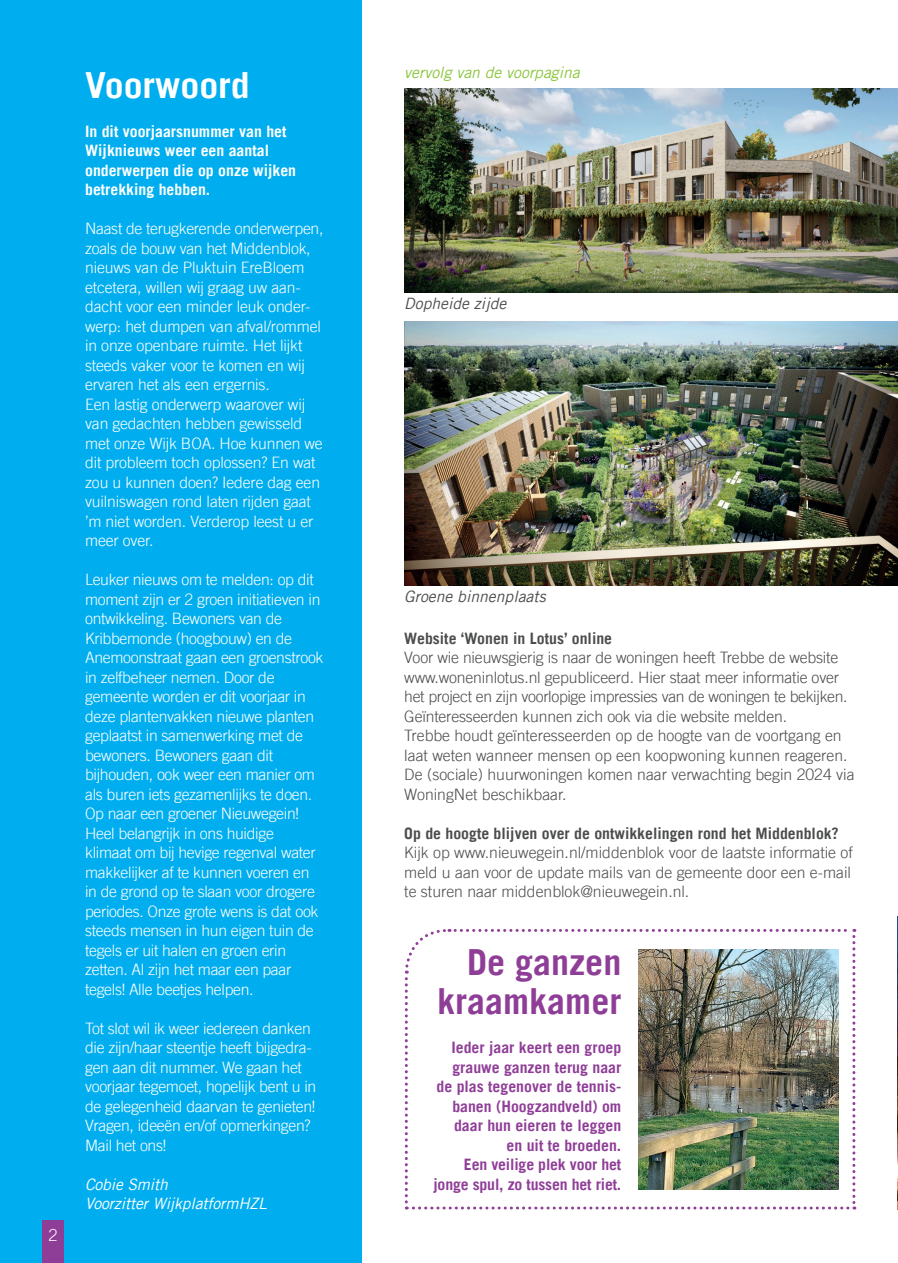
<style>
.page{position:relative;width:898px;height:1263px;background:#fff}
.page>*{position:absolute;margin:0;border:0;box-sizing:border-box;transform-origin:0 0}
.t1{font:700 36px/39px "Trade Gothic LT";color:#8f3e97;text-align:right}
.t2{font:700 36px "Trade Gothic LT";color:#fff;scale:1.05 1}
.t3{font:300 16.5px "Trade Gothic LT";color:#fff}
.t4{font:300 15.75px/19.5px "Trade Gothic LT";letter-spacing:-.02em;color:#fff}
.t5{font:300 15.75px/19.5px "Trade Gothic LT";color:#4b4c4d}
.t6{font:700 15.75px/19.5px "Trade Gothic LT";color:#8f3e97;text-align:right}
.t7{font:700 15.75px/19.5px "Trade Gothic LT";color:#fff}
.t8{font:700 15.75px "Trade Gothic LT";color:#4b4c4d}
.t9{font:italic 15.75px/19.5px "Trade Gothic LT";letter-spacing:-.01em;color:#fff}
.t10{font:italic 15.75px "Trade Gothic LT";color:#4b4c4d}
.t11{font:italic 15.75px "Trade Gothic LT";color:#8bc63e}
</style>
<div class="page">
<div style="left:0;top:0;width:361px;height:1263px;background:#00aeef"></div>
<div style="left:43px;top:1220px;width:21px;height:43px;background:#8f3e97"></div>
<svg style="left:897px;top:321px;width:1px;height:596px"></svg>
<img style="left:897px;top:917px;width:1px;height:292px">
<svg style="left:404px;top:928px;width:451px;height:281px"></svg>
<img style="left:404px;top:321px;width:493px;height:264px">
<img style="left:404px;top:88px;width:493px;height:205px">
<img style="left:638px;top:949px;width:200px;height:241px">
<p class="t3" style="left:49px;top:1225px;width:11px">2</p>
<h1 class="t2" style="left:85px;top:63px;width:158px">Voorwoord</h1>
<p class="t7" style="left:85px;top:121px;width:212px">In dit voorjaarsnummer van het<br>Wijknieuws weer een aantal onderwerpen die op onze wijken betrekking hebben.</p>
<p class="t4" style="left:85px;top:218px;width:240px">Naast de terugkerende onderwerpen, zoals de bouw van het Middenblok, nieuws van de Pluktuin EreBloem etcetera, willen wij graag uw aan&shy;dacht voor een minder leuk onder&shy;werp: het dumpen van afval/rommel in onze openbare ruimte. Het lijkt steeds vaker voor te komen en wij ervaren het als een ergernis.<br>Een lastig onderwerp waarover wij van gedachten hebben gewisseld met onze Wijk BOA. Hoe kunnen we dit probleem toch oplossen? En wat zou u kunnen doen? Iedere dag een vuilniswagen rond laten rijden gaat ’m niet worden. Verderop leest u er meer over.</p>
<p class="t4" style="left:85px;top:569px;width:240px">Leuker nieuws om te melden: op dit moment zijn er 2 groen initiatieven in ontwikkeling. Bewoners van de<br>Kribbemonde (hoogbouw) en de<br>Anemoonstraat gaan een groenstrook in zelfbeheer nemen. Door de gemeente worden er dit voorjaar in deze plantenvakken nieuwe planten geplaatst in samenwerking met de bewoners. Bewoners gaan dit bijhouden, ook weer een manier om als buren iets gezamenlijks te doen.<br>Op naar een groener Nieuwegein!<br>Heel belangrijk in ons huidige klimaat om bij hevige regenval water makkelijker af te kunnen voeren en in de grond op te slaan voor drogere periodes. Onze grote wens is dat ook steeds mensen in hun eigen tuin de tegels er uit halen en groen erin zetten. Al zijn het maar een paar tegels! Alle beetjes helpen.</p>
<p class="t4" style="left:85px;top:1018px;width:233px">Tot slot wil ik weer iedereen danken die zijn/haar steentje heeft bijgedra&shy;gen aan dit nummer. We gaan het voorjaar tegemoet, hopelijk bent u in de gelegenheid daarvan te genieten!<br>Vragen, ideeën en/of opmerkingen?<br>Mail het ons!</p>
<p class="t9" style="left:85px;top:1174px;width:183px">Cobie Smith<br>Voorzitter WijkplatformHZL</p>
<p class="t11" style="left:404px;top:63px;width:177px">vervolg van de voorpagina</p>
<p class="t10" style="left:404px;top:294px;width:103px">Dopheide zijde</p>
<p class="t10" style="left:404px;top:586px;width:143px">Groene binnenplaats</p>
<p class="t8" style="left:404px;top:628px;width:209px">Website ‘Wonen in Lotus’ online</p>
<p class="t5" style="left:404px;top:647px;width:451px">Voor wie nieuwsgierig is naar de woningen heeft Trebbe de website www.woneninlotus.nl gepubliceerd. Hier staat meer informatie over het project en zijn voorlopige impressies van de woningen te bekijken.<br>Geïnteresseerden kunnen zich ook via die website melden.<br>Trebbe houdt geïnteresseerden op de hoogte van de voortgang en laat weten wanneer mensen op een koopwoning kunnen reageren.<br>De (sociale) huurwoningen komen naar verwachting begin 2024 via WoningNet beschikbaar.</p>
<p class="t8" style="left:404px;top:823px;width:436px">Op de hoogte blijven over de ontwikkelingen rond het Middenblok?</p>
<p class="t5" style="left:404px;top:842px;width:450px;text-align:justify">Kijk op www.nieuwegein.nl/middenblok voor de laatste informatie of meld u aan voor de update mails van de gemeente door een e-mail te sturen naar middenblok@nieuwegein.nl.</p>
<h1 class="t1" style="left:437px;top:942px;width:185px">De ganzen kraamkamer</h1>
<p class="t6" style="left:433px;top:1037px;width:189px">Ieder jaar keert een groep grauwe ganzen terug naar de plas tegenover de tennis&shy;banen (Hoogzandveld) om daar hun eieren te leggen<br>en uit te broeden.<br>Een veilige plek voor het jonge spul, zo tussen het riet.</p>
</div>
